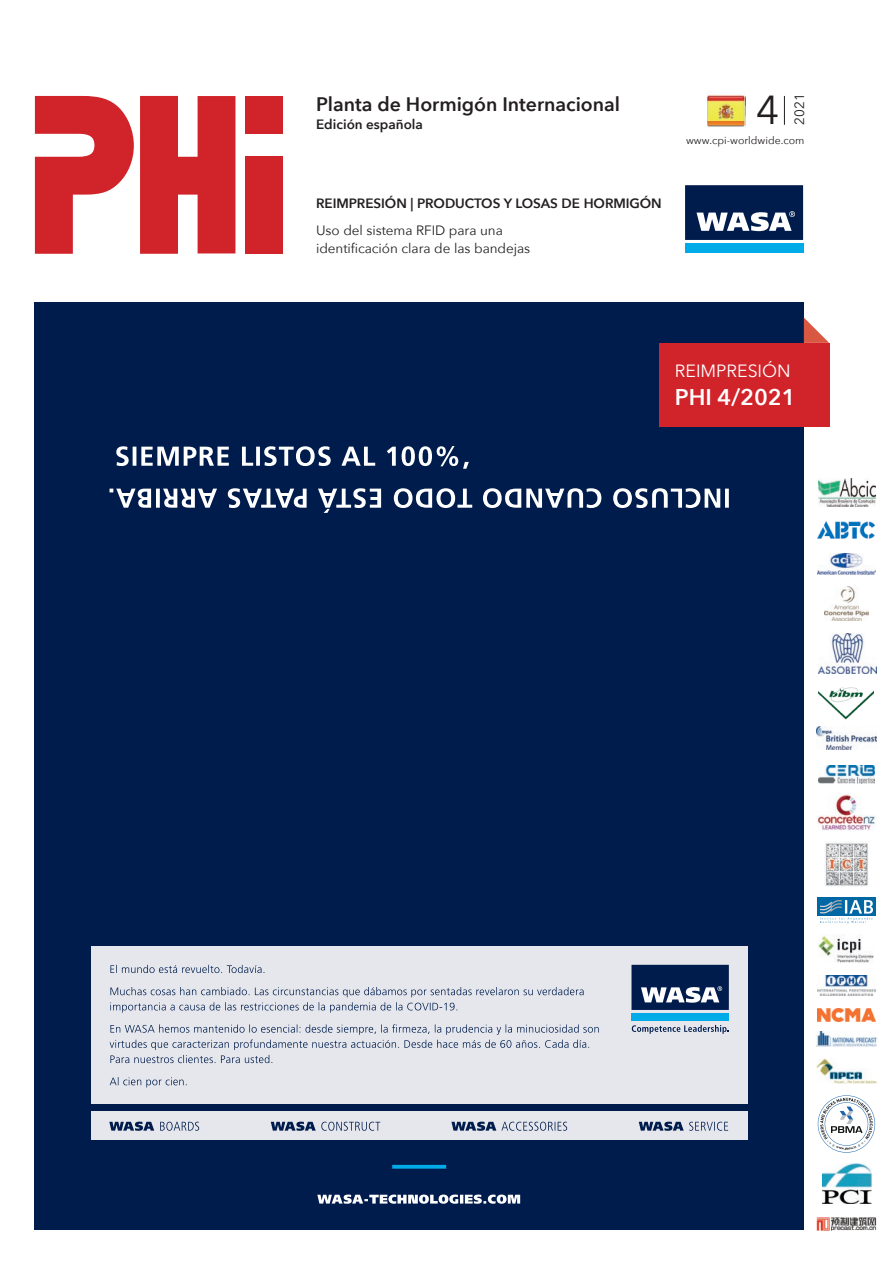
<style>
.page{position:relative;width:893px;height:1263px;background:#fff}
.page>*{position:absolute;margin:0;border:0;box-sizing:border-box;transform-origin:0 0}
.t1{font:40.35px "Avenir Next";color:#231f20}
.t2{font:600 22.65px "Avenir Next";color:#fff}
.t3{font:600 19.5px "Avenir Next";color:#231f20}
.t4{font:17.7px "Avenir Next";color:#fff}
.t5{font:13.5px/18px "Avenir Next";letter-spacing:-.005em;color:#231f20}
.t6{font:600 13.5px "Avenir Next";letter-spacing:-.005em;color:#231f20}
.t7{font:10.5px "Avenir Next";color:#231f20}
</style>
<div class="page">
<div style="left:34px;top:303px;width:770px;height:927px;background:#001c4c"></div>
<div style="left:91px;top:1111px;width:656px;height:28px;background:#e5e7ec"></div>
<svg style="left:109px;top:1121px;width:90px;height:10px"></svg>
<svg style="left:271px;top:1121px;width:109px;height:10px"></svg>
<svg style="left:451px;top:1121px;width:116px;height:10px"></svg>
<svg style="left:639px;top:1121px;width:89px;height:10px"></svg>
<svg style="left:392px;top:1165px;width:54px;height:4px"></svg>
<svg style="left:317px;top:1194px;width:203px;height:10px"></svg>
<div style="left:91px;top:946px;width:656px;height:158px;background:#e5e7ec"></div>
<svg style="left:110px;top:1077px;width:77px;height:10px"></svg>
<svg style="left:110px;top:1024px;width:489px;height:39px"></svg>
<svg style="left:110px;top:987px;width:474px;height:26px"></svg>
<svg style="left:110px;top:965px;width:154px;height:8px"></svg>
<svg style="left:632px;top:1025px;width:96px;height:9px"></svg>
<div style="left:631px;top:965px;width:98px;height:45px;background:#001c4c"></div>
<div style="left:631px;top:1013px;width:98px;height:7px;background:#00abe7"></div>
<svg style="left:641px;top:986px;width:81px;height:17px"></svg>
<svg style="left:110px;top:488px;width:619px;height:25px"></svg>
<svg style="left:116px;top:446px;width:353px;height:23px"></svg>
<svg style="left:804px;top:318px;width:25px;height:25px"></svg>
<img style="left:819px;top:687px;width:54px;height:32px">
<svg style="left:822px;top:1172px;width:50px;height:32px"></svg>
<img style="left:823px;top:1164px;width:48px;height:40px">
<svg style="left:820px;top:995px;width:53px;height:1px"></svg>
<img style="left:817px;top:975px;width:59px;height:20px">
<img style="left:816px;top:1058px;width:62px;height:26px">
<img style="left:818px;top:936px;width:56px;height:27px">
<svg style="left:817px;top:1008px;width:59px;height:14px"></svg>
<img style="left:818px;top:1008px;width:58px;height:13px">
<img style="left:824px;top:586px;width:45px;height:34px">
<img style="left:818px;top:554px;width:57px;height:21px">
<img style="left:816px;top:1031px;width:61px;height:16px">
<svg style="left:826px;top:485px;width:50px;height:22px"></svg>
<img style="left:818px;top:478px;width:57px;height:28px">
<img style="left:818px;top:634px;width:58px;height:40px">
<img style="left:817px;top:521px;width:58px;height:18px">
<img style="left:816px;top:1217px;width:61px;height:14px">
<img style="left:745px;top:96px;width:1px;height:30px">
<svg style="left:816px;top:727px;width:61px;height:23px"></svg>
<img style="left:817px;top:726px;width:59px;height:23px">
<img style="left:825px;top:842px;width:44px;height:45px">
<svg style="left:784px;top:96px;width:1px;height:29px"></svg>
<img style="left:818px;top:794px;width:57px;height:37px">
<svg style="left:818px;top:1095px;width:57px;height:58px"></svg>
<div style="left:817px;top:897px;width:58px;height:19px;background:#0067a5"></div>
<svg style="left:820px;top:900px;width:53px;height:23px"></svg>
<img style="left:818px;top:765px;width:56px;height:19px">
<div style="left:685px;top:185px;width:118px;height:55px;background:#001c4c"></div>
<div style="left:685px;top:244px;width:118px;height:9px;background:#00abe7"></div>
<svg style="left:696px;top:211px;width:99px;height:20px"></svg>
<div style="left:659px;top:343px;width:170px;height:84px;background:#d1232a"></div>
<img style="left:707px;top:94px;width:38px;height:33px">
<div style="left:245px;top:96px;width:38px;height:38px;background:#d1232a"></div>
<div style="left:245px;top:157px;width:38px;height:97px;background:#d1232a"></div>
<svg style="left:35px;top:96px;width:99px;height:158px"></svg>
<svg style="left:140px;top:96px;width:95px;height:158px"></svg>
<h3 class="t3" style="left:316px;top:87px;width:306px">Planta de Hormigón Internacional</h3>
<p class="t6" style="left:316px;top:113px;width:108px">Edición española</p>
<p class="t6" style="left:316px;top:192px;width:347px">REIMPRESIÓN | PRODUCTOS Y LOSAS DE HORMIGÓN</p>
<p class="t5" style="left:316px;top:220px;width:216px">Uso del sistema RFID para una identificación clara de las bandejas</p>
<h1 class="t1" style="left:756px;top:76px;width:25px">4</h1>
<p class="t5" style="left:790px;top:125px;width:33px;rotate:-90deg">2021</p>
<p class="t7" style="left:686px;top:131px;width:120px">www.cpi-worldwide.com</p>
<h3 class="t4" style="left:675px;top:356px;width:117px">REIMPRESIÓN</h3>
<h2 class="t2" style="left:675px;top:378px;width:122px">PHI 4/2021</h2>
</div>
